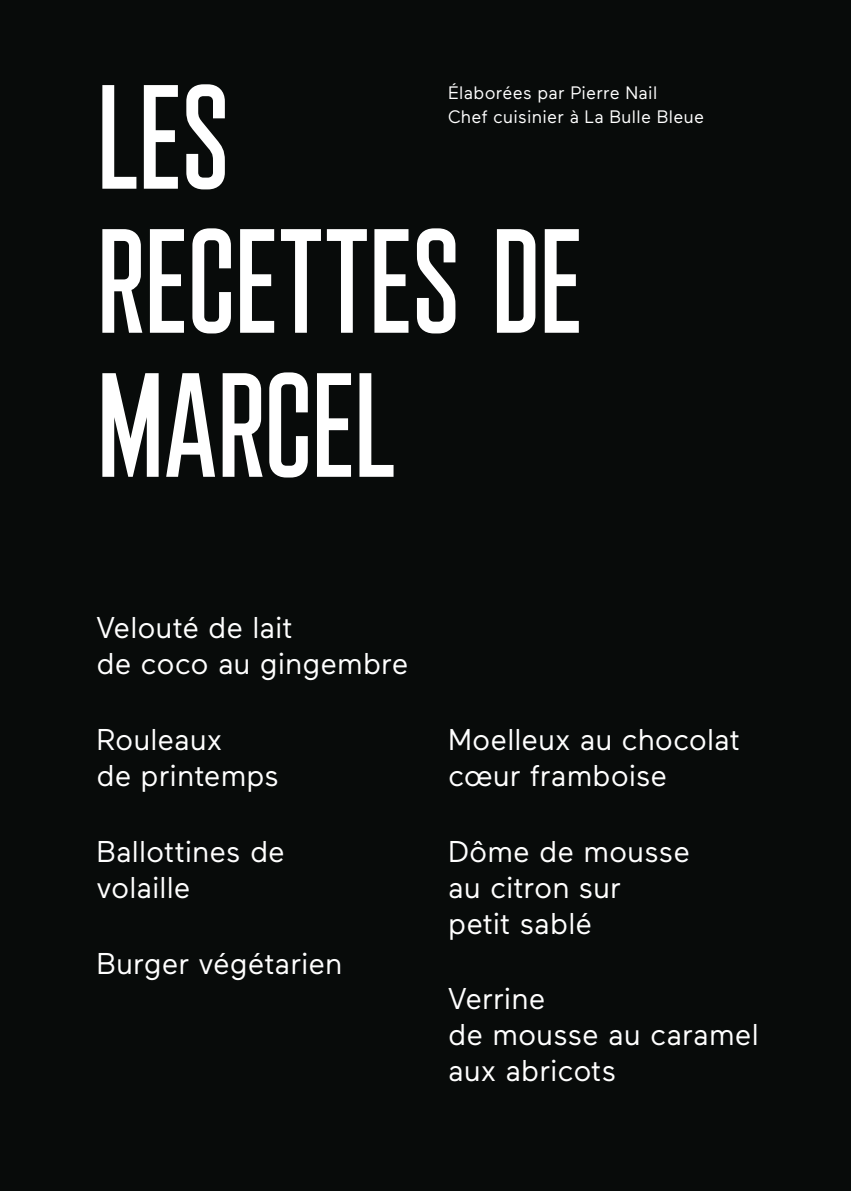
<style>
.page{position:relative;width:851px;height:1191px;background:#fff}
.page>*{position:absolute;margin:0;border:0;box-sizing:border-box;transform-origin:0 0}
.Titel{font:300 148px/144px "Plaak 33 Extracondensed";letter-spacing:-.01em;color:#fff}
.Recettes{font:30px/36px "Maax";color:#fff}
.Subtitel{font:18px/24px "Maax";letter-spacing:.015em;color:#fff}
</style>
<div class="page">
<div style="left:0;top:0;width:850px;height:1191px;background:#080b0a"></div>
<p class="Subtitel" style="left:448px;top:81px;width:257px">Élaborées par Pierre Nail<br>Chef cuisinier à La Bulle Bleue</p>
<p class="Titel" style="left:96px;top:63px;width:488px">LES<br>RECETTES DE<br>MARCEL</p>
<p class="Recettes" style="left:96px;top:610px;width:313px">Velouté de lait<br>de coco au gingembre</p>
<p class="Recettes" style="left:96px;top:722px;width:184px">Rouleaux<br>de printemps</p>
<p class="Recettes" style="left:448px;top:722px;width:293px">Moelleux au chocolat cœur framboise</p>
<p class="Recettes" style="left:96px;top:834px;width:190px">Ballottines de volaille</p>
<p class="Recettes" style="left:448px;top:834px;width:243px">Dôme de mousse au citron sur petit sablé</p>
<p class="Recettes" style="left:96px;top:946px;width:247px">Burger végétarien</p>
<p class="Recettes" style="left:448px;top:981px;width:312px">Verrine<br>de mousse au caramel aux abricots</p>
</div>
